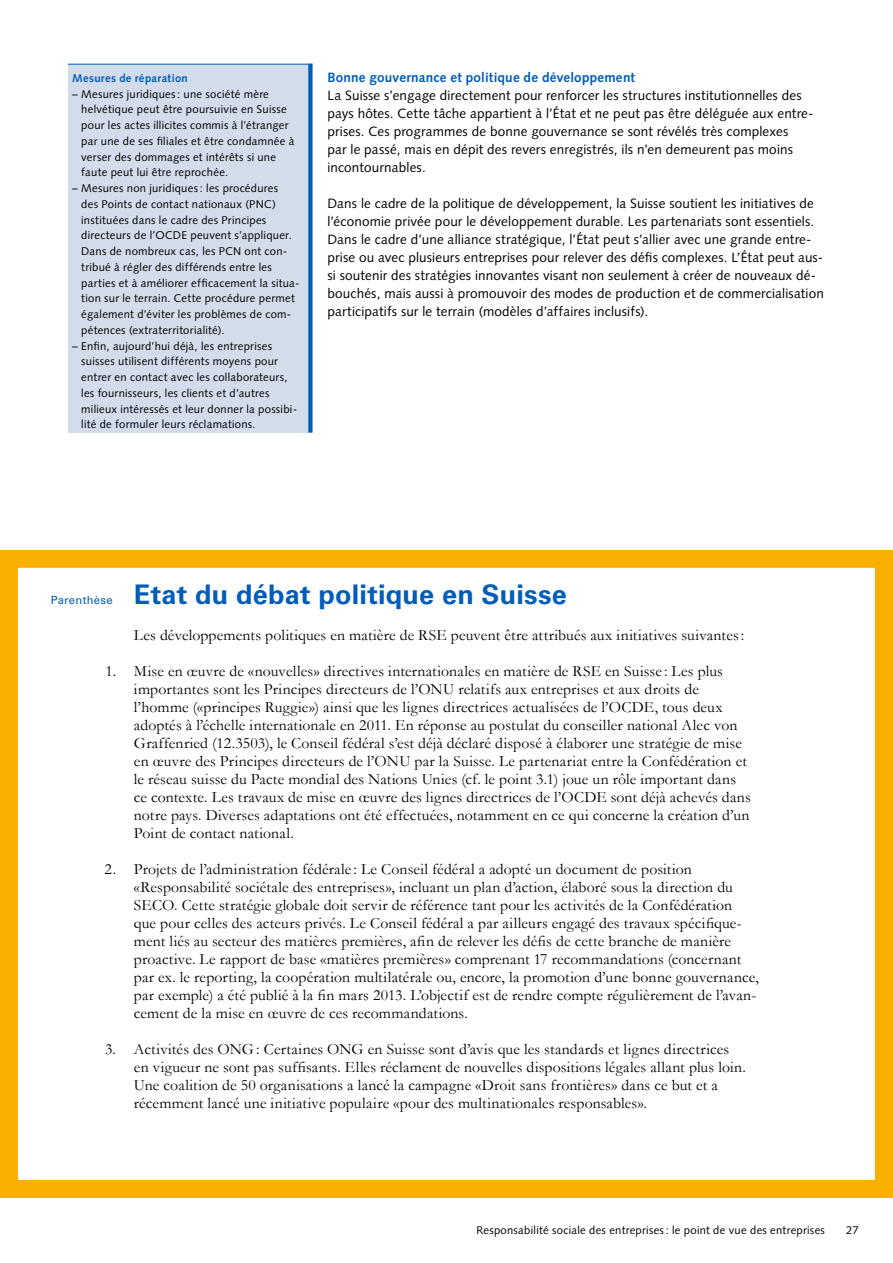
<style>
.page{position:relative;width:893px;height:1263px;background:#fff}
.page>*{position:absolute;margin:0;border:0;box-sizing:border-box;transform-origin:0 0}
.t1{font:700 27px "Univers LT Std";letter-spacing:.01em;color:#005db9}
.t2{font:15.75px/18px "Garamond";letter-spacing:.01em;color:#000}
.t3{font:13.5px/18px "Syntax LT Std";letter-spacing:.01em;color:#000}
.t4{font:700 13.5px "Syntax LT Std";letter-spacing:.015em;color:#005db9}
.t5{font:11.25px/15.8px "Syntax LT Std";letter-spacing:.025em;color:#000}
.t6{font:700 11.25px "Syntax LT Std";letter-spacing:.03em;color:#005db9}
.t7{font:11.25px "Univers LT Std";letter-spacing:.025em;color:#005db9}
</style>
<div class="page">
<div style="left:0;top:550px;width:893px;height:648px;border:18px solid #f9b000"></div>
<div style="left:68px;top:64px;width:244px;height:369px;background:#d3dceb"></div>
<hr style="left:68px;top:64px;width:245px;height:1px;background:#005db9">
<div style="left:308px;top:64px;width:5px;height:369px;background:#005db9"></div>
<p class="t6" style="left:72px;top:71px;width:117px">Mesures de réparation</p>
<p class="t5" style="left:81px;top:86px;width:215px;text-indent:-9px">– Mesures juridiques: une société mère helvétique peut être poursuivie en Suisse pour les actes illicites commis à l’étranger par une de ses filiales et être condamnée à verser des dommages et intérêts si une faute peut lui être reprochée.</p>
<p class="t5" style="left:81px;top:180px;width:220px;text-indent:-9px">– Mesures non juridiques: les procédures<br>des Points de contact nationaux (PNC) instituées dans le cadre des Principes directeurs de l’OCDE peuvent s’appliquer.<br>Dans de nombreux cas, les PCN ont con&shy;tribué à régler des différends entre les parties et à améliorer efficacement la situa&shy;tion sur le terrain. Cette procédure permet également d’éviter les problèmes de com&shy;pétences (extraterritorialité).</p>
<p class="t5" style="left:81px;top:338px;width:217px;text-indent:-9px">– Enfin, aujourd’hui déjà, les entreprises suisses utilisent différents moyens pour entrer en contact avec les collaborateurs, les fournisseurs, les clients et d’autres milieux intéressés et leur donner la possibi&shy;lité de formuler leurs réclamations.</p>
<p class="t4" style="left:327px;top:69px;width:309px">Bonne gouvernance et politique de développement</p>
<p class="t3" style="left:327px;top:86px;width:488px">La Suisse s’engage directement pour renforcer les structures institutionnelles des pays hôtes. Cette tâche appartient à l’État et ne peut pas être déléguée aux entre&shy;prises. Ces programmes de bonne gouvernance se sont révélés très complexes<br>par le passé, mais en dépit des revers enregistrés, ils n’en demeurent pas moins incontournables.</p>
<p class="t3" style="left:327px;top:194px;width:498px">Dans le cadre de la politique de développement, la Suisse soutient les initiatives de l’économie privée pour le développement durable. Les partenariats sont essentiels.<br>Dans le cadre d’une alliance stratégique, l’État peut s’allier avec une grande entre&shy;prise ou avec plusieurs entreprises pour relever des défis complexes. L’État peut aus&shy;si soutenir des stratégies innovantes visant non seulement à créer de nouveaux dé&shy;bouchés, mais aussi à promouvoir des modes de production et de commercialisation participatifs sur le terrain (modèles d’affaires inclusifs).</p>
<p class="t7" style="left:51px;top:593px;width:63px">Parenthèse</p>
<h1 class="t1" style="left:134px;top:578px;width:434px">Etat du débat politique en Suisse</h1>
<p class="t2" style="left:134px;top:626px;width:612px">Les développements politiques en matière de RSE peuvent être attribués aux initiatives suivantes:</p>
<p class="t2" style="left:134px;top:662px;width:618px;text-indent:-28px">1. Mise en œuvre de «nouvelles» directives internationales en matière de RSE en Suisse : Les plus importantes sont les Principes directeurs de l’ONU relatifs aux entreprises et aux droits de l’homme («principes Ruggie») ainsi que les lignes directrices actualisées de l’OCDE, tous deux adoptés à l’échelle internationale en 2011. En réponse au postulat du conseiller national Alec von Graffenried (12.3503), le Conseil fédéral s’est déjà déclaré disposé à élaborer une stratégie de mise en œuvre des Principes directeurs de l’ONU par la Suisse. Le partenariat entre la Confédération et le réseau suisse du Pacte mondial des Nations Unies (cf. le point 3.1) joue un rôle important dans ce contexte. Les travaux de mise en œuvre des lignes directrices de l’OCDE sont déjà achevés dans notre pays. Diverses adaptations ont été effectuées, notamment en ce qui concerne la création d’un Point de contact national.</p>
<p class="t2" style="left:134px;top:860px;width:627px;text-indent:-29px">2. Projets de l’administration fédérale : Le Conseil fédéral a adopté un document de position «Responsabilité sociétale des entreprises», incluant un plan d’action, élaboré sous la direction du SECO. Cette stratégie globale doit servir de référence tant pour les activités de la Confédération<br>que pour celles des acteurs privés. Le Conseil fédéral a par ailleurs engagé des travaux spécifique&shy;ment liés au secteur des matières premières, afin de relever les défis de cette branche de manière proactive. Le rapport de base «matières premières» comprenant 17 recommandations (concernant par ex. le reporting, la coopération multilatérale ou, encore, la promotion d’une bonne gouvernance, par exemple) a été publié à la fin mars 2013. L’objectif est de rendre compte régulièrement de l’avan&shy;cement de la mise en œuvre de ces recommandations.</p>
<p class="t2" style="left:134px;top:1040px;width:613px;text-indent:-29px">3. Activités des ONG: Certaines ONG en Suisse sont d’avis que les standards et lignes directrices en vigueur ne sont pas suffisants. Elles réclament de nouvelles dispositions légales allant plus loin.<br>Une coalition de 50 organisations a lancé la campagne «Droit sans frontières» dans ce but et a récemment lancé une initiative populaire «pour des multinationales responsables».</p>
<p class="t5" style="left:476px;top:1222px;width:350px">Responsabilité sociale des entreprises: le point de vue des entreprises</p>
<p class="t5" style="left:846px;top:1222px;width:14px">27</p>
</div>
